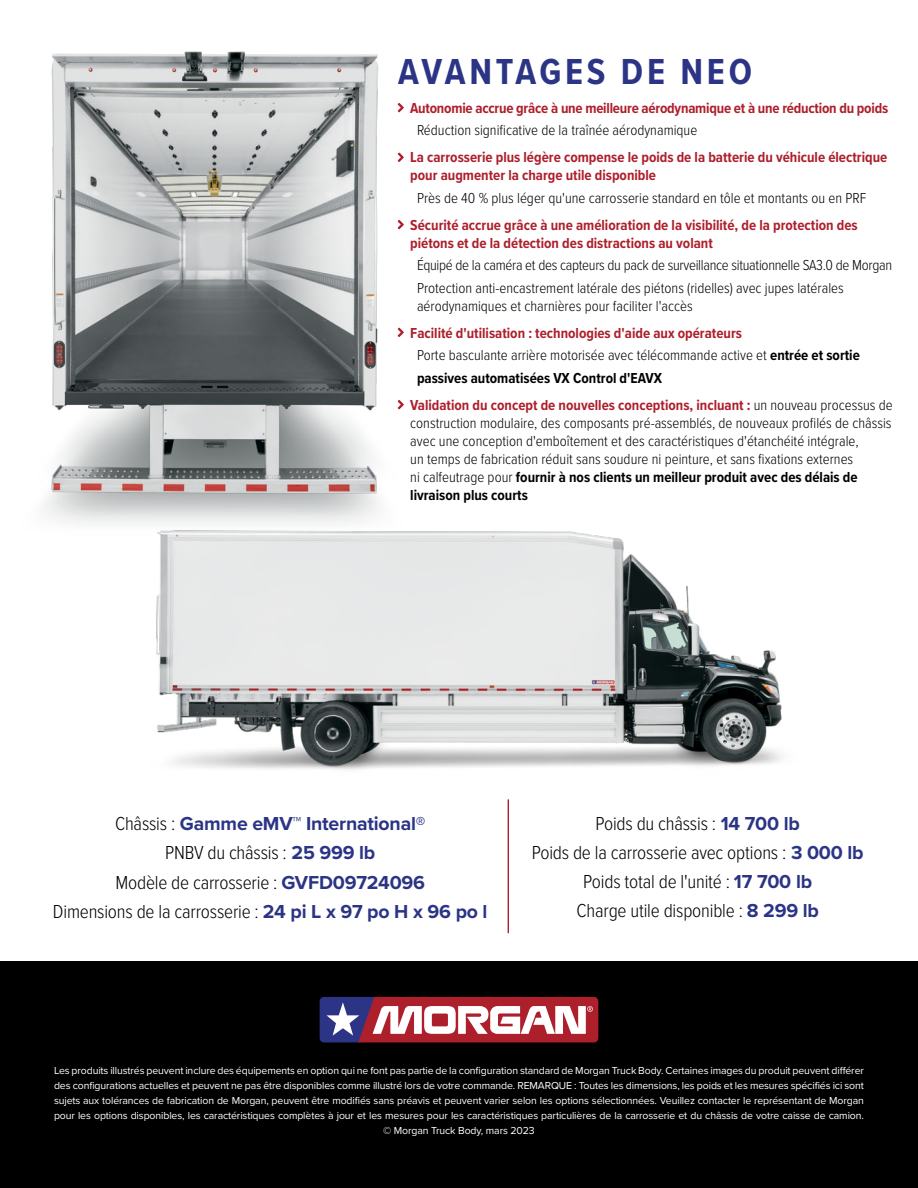
<style>
.page{position:relative;width:918px;height:1188px;background:#fff}
.page>*{position:absolute;margin:0;border:0;box-sizing:border-box;transform-origin:0 0}
.t1{font:700 37.5px "Proxima Nova Cond";letter-spacing:.1em;color:#2b3485}
.t2{font:300 19.5px/29.2px "Proxima Nova Cond";letter-spacing:-.01em;color:#000;text-align:center}
.t3{font:700 19.5px "Proxima Nova";letter-spacing:-.01em;color:#2b3485}
.t4{font:300 15px/18px "Proxima Nova Cond";color:#000}
.t5{font:700 15px/18px "Proxima Nova Cond";color:#ad1f2b}
.t6{font:10.5px/15px "Proxima Nova";letter-spacing:-.01em;color:#fff;text-align:center}
.s1{font-weight:700;color:#ad1f2b}
.s2{font-weight:700}
.s3{font-family:"Proxima Nova Cond";font-weight:300;color:#000}
.s4{font-family:"Proxima Nova";font-weight:700;color:#2b3485}
</style>
<div class="page">
<div style="left:0;top:962px;width:918px;height:226px;background:#000"></div>
<img style="left:44px;top:51px;width:356px;height:469px">
<img style="left:61px;top:401px;width:721px;height:493px">
<svg style="left:320px;top:997px;width:278px;height:45px;background:#b76f81"></svg>
<svg style="left:398px;top:103px;width:6px;height:9px"></svg>
<svg style="left:398px;top:153px;width:6px;height:9px"></svg>
<svg style="left:398px;top:220px;width:6px;height:9px"></svg>
<svg style="left:398px;top:328px;width:6px;height:9px"></svg>
<svg style="left:398px;top:400px;width:6px;height:9px"></svg>
<hr style="left:508px;top:799px;width:1px;height:134px;background:#ad1f2b">
<h1 class="t1" style="left:398px;top:44px;width:355px">AVANTAGES DE NEO</h1>
<p class="t5" style="left:410px;top:98px;width:479px">Autonomie accrue grâce à une meilleure aérodynamique et à une réduction du poids</p>
<p class="t4" style="left:417px;top:120px;width:282px">Réduction significative de la traînée aérodynamique</p>
<p class="t5" style="left:410px;top:148px;width:479px">La carrosserie plus légère compense le poids de la batterie du véhicule électrique pour augmenter la charge utile disponible</p>
<p class="t4" style="left:417px;top:188px;width:451px">Près de 40 % plus léger qu'une carrosserie standard en tôle et montants ou en PRF</p>
<p class="t5" style="left:410px;top:215px;width:449px">Sécurité accrue grâce à une amélioration de la visibilité, de la protection des piétons et de la détection des distractions au volant</p>
<p class="t4" style="left:417px;top:253px;width:477px;line-height:22.5px">Équipé de la caméra et des capteurs du pack de surveillance situationnelle SA3.0 de Morgan<br>Protection anti-encastrement latérale des piétons (ridelles) avec jupes latérales</p>
<p class="t4" style="left:417px;top:296px;width:277px">aérodynamiques et charnières pour faciliter l'accès</p>
<p class="t4" style="left:417px;top:321px;width:444px;line-height:22.5px;text-indent:-7px"><span class="s1">Facilité d'utilisation : technologies d'aide aux opérateurs<br></span>Porte basculante arrière motorisée avec télécommande active et <span class="s2">entrée et sortie passives automatisées VX Control d'EAVX</span></p>
<p class="t4" style="left:410px;top:395px;width:484px"><span class="s1">Validation du concept de nouvelles conceptions, incluant :</span> un nouveau processus de construction modulaire, des composants pré-assemblés, de nouveaux profilés de châssis avec une conception d'emboîtement et des caractéristiques d'étanchéité intégrale,<br>un temps de fabrication réduit sans soudure ni peinture, et sans fixations externes<br>ni calfeutrage pour <span class="s2">fournir à nos clients un meilleur produit avec des délais de livraison plus courts</span></p>
<h2 class="t3" style="left:115px;top:809px;width:312px"><span class="s3">Châssis :</span> Gamme eMV™ International®</h2>
<h2 class="t2" style="left:53px;top:837px;width:436px">PNBV du châssis : <span class="s4">25 999 lb<br></span>Modèle de carrosserie : <span class="s4">GVFD09724096<br></span>Dimensions de la carrosserie : <span class="s4">24 pi L x 97 po H x 96 po l</span></h2>
<h2 class="t2" style="left:532px;top:807px;width:333px">Poids du châssis : <span class="s4">14 700 lb<br></span>Poids de la carrosserie avec options : <span class="s4">3 000 lb </span>Poids total de l'unité : <span class="s4">17 700 lb<br></span>Charge utile disponible : <span class="s4">8 299 lb</span></h2>
<p class="t6" style="left:54px;top:1063px;width:812px">Les produits illustrés peuvent inclure des équipements en option qui ne font pas partie de la configuration standard de Morgan Truck Body. Certaines images du produit peuvent différer des configurations actuelles et peuvent ne pas être disponibles comme illustré lors de votre commande. REMARQUE : Toutes les dimensions, les poids et les mesures spécifiés ici sont sujets aux tolérances de fabrication de Morgan, peuvent être modifiés sans préavis et peuvent varier selon les options sélectionnées. Veuillez contacter le représentant de Morgan pour les options disponibles, les caractéristiques complètes à jour et les mesures pour les caractéristiques particulières de la carrosserie et du châssis de votre caisse de camion. © Morgan Truck Body, mars 2023</p>
</div>
